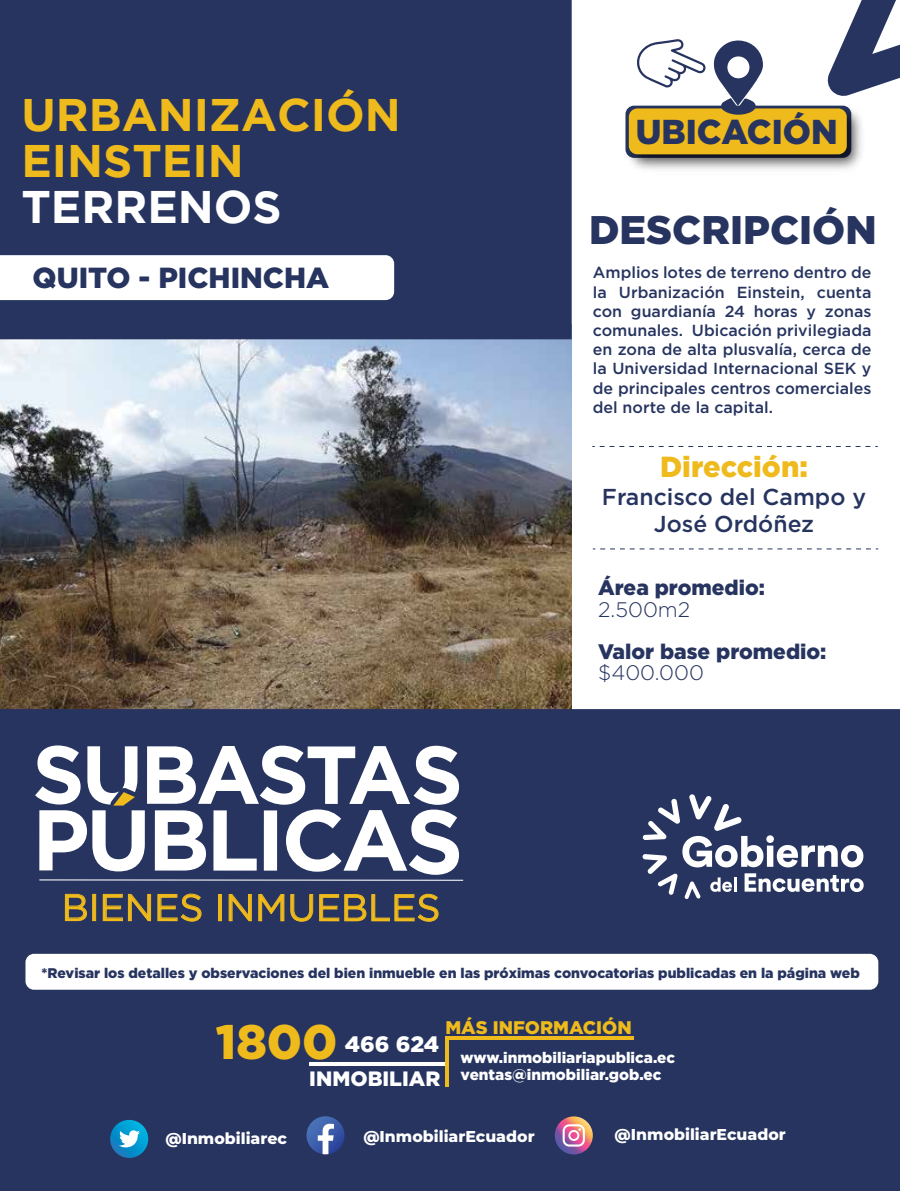
<style>
.page{position:relative;width:900px;height:1191px;background:#fff}
.page>*{position:absolute;margin:0;border:0;box-sizing:border-box;transform-origin:0 0}
.t1{font:700 45.6px/46px "Gotham";color:#efba1c}
.t2{font:700 45.6px "Gotham";color:#fff}
.t3{font:900 39.9px "Gotham";color:#26345f}
.t4{font:37.4px "Gotham";color:#efba1c}
.t5{font:900 34.5px "Gotham";color:#26345f}
.t6{font:900 29px "Gotham";color:#26345f}
.t7{font:900 29px "Gotham";color:#efba1c}
.t8{font:500 23px/27.6px "Gotham";color:#26345f;text-align:center}
.t9{font:900 22.2px "Gotham";color:#fff}
.t10{font:900 21px "Gotham";color:#26345f}
.t11{font:300 21px "Gotham";color:#26345f}
.t12{font:900 20.8px "Gotham";color:#fff}
.t13{font:900 18.3px "Gotham";color:#efba1c}
.t14{font:500 16px/19.2px "Gotham";color:#26345f;text-align:justify}
.t15{font:800 15.7px "Montserrat";color:#fff}
.t16{font:900 15.3px/16.8px "Gotham";color:#fff}
.t17{font:900 14px "Gotham";color:#26345f}
.s1{font-size:48.4px;color:#efba1c}
</style>
<div class="page">
<img style="left:0;top:339px;width:571px;height:370px">
<div style="left:0;top:709px;width:900px;height:481px;background:#26345f"></div>
<svg style="left:642px;top:794px;width:221px;height:105px"></svg>
<div style="left:0;top:0;width:571px;height:339px;background:#26345f"></div>
<svg style="left:827px;top:0;width:73px;height:96px"></svg>
<svg style="left:0;top:255px;width:394px;height:45px"></svg>
<svg style="left:35px;top:745px;width:428px;height:135px"></svg>
<svg style="left:64px;top:893px;width:24px;height:28px"></svg>
<div style="left:92px;top:893px;width:4px;height:28px;border:1px solid #efba1c"></div>
<svg style="left:102px;top:893px;width:100px;height:29px;background:#4f4f50"></svg>
<div style="left:218px;top:894px;width:4px;height:27px;border:1px solid #efba1c"></div>
<svg style="left:228px;top:893px;width:24px;height:28px"></svg>
<svg style="left:258px;top:893px;width:181px;height:29px;background:#4c4d51"></svg>
<svg style="left:110px;top:1119px;width:38px;height:38px"></svg>
<svg style="left:119px;top:1130px;width:21px;height:18px"></svg>
<svg style="left:555px;top:1116px;width:38px;height:38px"></svg>
<svg style="left:562px;top:1124px;width:23px;height:22px"></svg>
<svg style="left:306px;top:1116px;width:38px;height:38px"></svg>
<hr style="left:446px;top:1036px;width:187px;height:3px;background:#efba1c">
<hr style="left:309px;top:1062px;width:137px;height:3px;background:#fff">
<hr style="left:446px;top:1036px;width:3px;height:50px;background:#efba1c">
<div style="left:25px;top:953px;width:853px;height:36px;background:#fff;border-radius:9px"></div>
<svg style="left:592px;top:446px;width:285px;height:1px"></svg>
<svg style="left:593px;top:548px;width:285px;height:1px"></svg>
<img style="left:625px;top:105px;width:237px;height:64px">
<div style="left:629px;top:108px;width:217px;height:46px;background:#efba1c;border-radius:9px"></div>
<svg style="left:637px;top:39px;width:69px;height:49px"></svg>
<svg style="left:712px;top:40px;width:51px;height:75px"></svg>
<h1 class="t1" style="left:21px;top:91px;width:381px">URBANIZACIÓN<br>EINSTEIN</h1>
<h1 class="t2" style="left:21px;top:181px;width:262px">TERRENOS</h1>
<h3 class="t6" style="left:33px;top:261px;width:298px">QUITO - PICHINCHA</h3>
<h3 class="t4" style="left:62px;top:883px;width:380px">BIENES INMUEBLES</h3>
<h3 class="t5" style="left:635px;top:112px;width:203px">UBICACIÓN</h3>
<h2 class="t3" style="left:589px;top:206px;width:289px">DESCRIPCIÓN</h2>
<p class="t14" style="left:593px;top:263px;width:280px">Amplios lotes de terreno dentro de la Urbanización Einstein, cuenta con guardianía 24 horas y zonas comunales. Ubicación privilegiada en zona de alta plusvalía, cerca de la Universidad Internacional SEK y de principales centros comerciales del norte de la capital.</p>
<h3 class="t7" style="left:660px;top:450px;width:149px">Dirección:</h3>
<h3 class="t8" style="left:602px;top:482px;width:266px">Francisco del Campo y<br>José Ordóñez</h3>
<h3 class="t10" style="left:598px;top:576px;width:168px">Área promedio:</h3>
<h3 class="t11" style="left:598px;top:596px;width:94px">2.500m2</h3>
<h3 class="t10" style="left:598px;top:639px;width:230px">Valor base promedio:</h3>
<h3 class="t11" style="left:598px;top:659px;width:107px">$400.000</h3>
<p class="t17" style="left:42px;top:964px;width:819px">*Revisar los detalles y observaciones del bien inmueble en las próximas convocatorias publicadas en la página web</p>
<p class="t13" style="left:445px;top:1016px;width:188px">MÁS INFORMACIÓN</p>
<h3 class="t9" style="left:216px;top:1031px;width:225px"><span class="s1">1800</span> 466 624</h3>
<h3 class="t12" style="left:309px;top:1066px;width:132px">INMOBILIAR</h3>
<p class="t16" style="left:460px;top:1049px;width:216px">www.inmobiliariapublica.ec ventas@inmobiliar.gob.ec</p>
<p class="t15" style="left:165px;top:1126px;width:123px">@Inmobiliarec</p>
<p class="t15" style="left:363px;top:1124px;width:173px">@InmobiliarEcuador</p>
<p class="t15" style="left:614px;top:1122px;width:173px">@InmobiliarEcuador</p>
</div>
